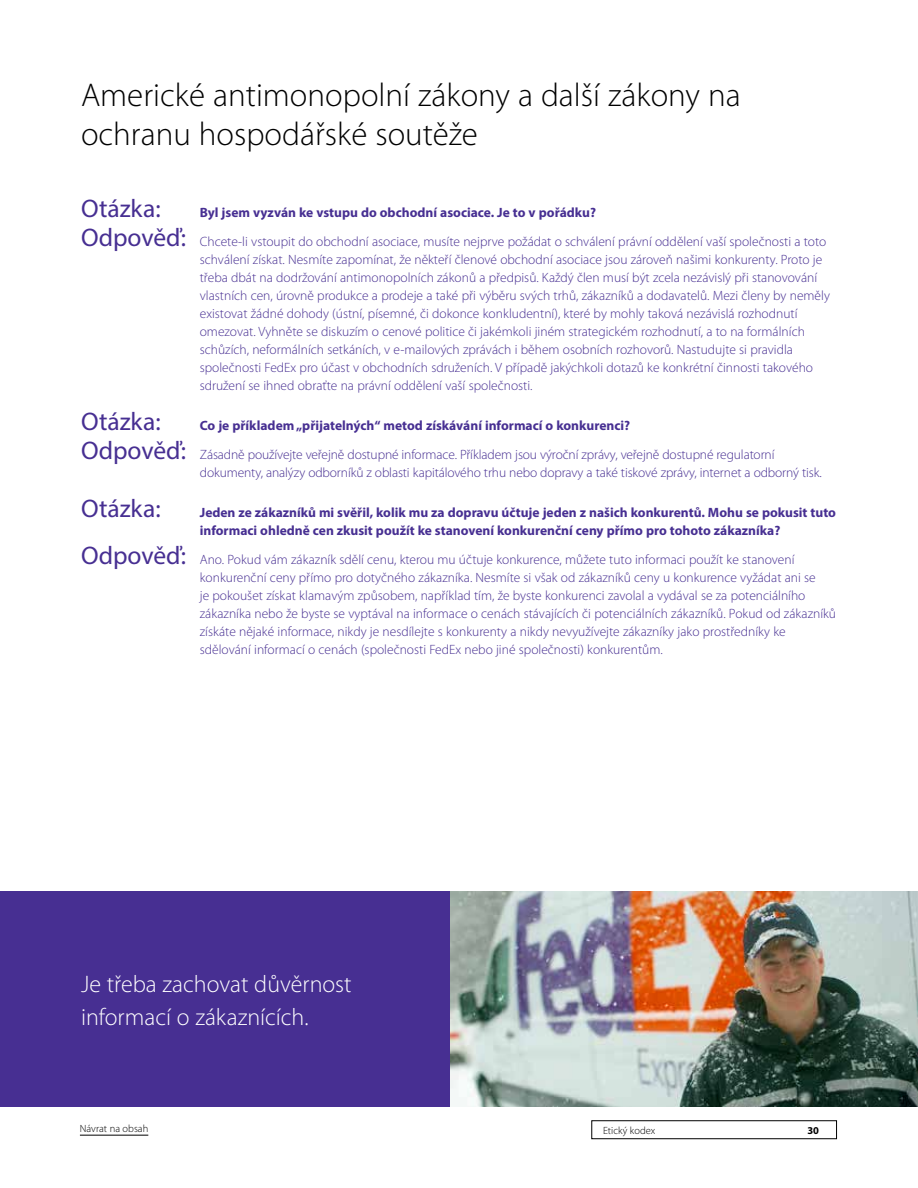
<style>
.page{position:relative;width:918px;height:1188px;background:#fff}
.page>*{position:absolute;margin:0;border:0;box-sizing:border-box;transform-origin:0 0}
.t1{font:300 33px/39.6px "Myriad Pro";color:#000}
.t2{font:25.5px "Myriad Pro";color:#472f92}
.t3{font:300 24px/33px "Myriad Pro";color:#fff}
.t4{font:300 13.5px/18px "Myriad Pro";color:#472f92}
.t5{font:700 13.5px/18px "Myriad Pro";color:#472f92}
.t6{font:300 10.5px "Myriad Pro";color:#000}
.t7{font:700 10.5px "Myriad Pro";color:#000}
.s1{font-weight:700}
.s2{font-weight:400;font-size:25.5px}
</style>
<div class="page">
<div style="left:592px;top:1121px;width:245px;height:18px;border:1px solid #000"></div>
<hr style="left:80px;top:1135px;width:68px;height:1px;background:#000">
<div style="left:0;top:891px;width:468px;height:216px;background:#472f92"></div>
<img style="left:450px;top:891px;width:468px;height:216px">
<h1 class="t1" style="left:81px;top:75px;width:661px">Americké antimonopolní zákony a další zákony na ochranu hospodářské soutěže</h1>
<h2 class="t2" style="left:81px;top:193px;width:81px">Otázka:</h2>
<p class="t4" style="left:81px;top:198px;width:747px;line-height:28.5px;text-indent:119px"><span class="s1">Byl jsem vyzván ke vstupu do obchodní asociace. Je to v pořádku?<br></span><span class="s2">Odpověď:</span> Chcete-li vstoupit do obchodní asociace, musíte nejprve požádat o schválení právní oddělení vaší společnosti a toto</p>
<p class="t4" style="left:200px;top:250px;width:632px">schválení získat. Nesmíte zapomínat, že někteří členové obchodní asociace jsou zároveň našimi konkurenty. Proto je třeba dbát na dodržování antimonopolních zákonů a předpisů. Každý člen musí být zcela nezávislý při stanovování vlastních cen, úrovně produkce a prodeje a také při výběru svých trhů, zákazníků a dodavatelů. Mezi členy by neměly existovat žádné dohody (ústní, písemné, či dokonce konkludentní), které by mohly taková nezávislá rozhodnutí omezovat. Vyhněte se diskuzím o cenové politice či jakémkoli jiném strategickém rozhodnutí, a to na formálních schůzích, neformálních setkáních, v e-mailových zprávách i během osobních rozhovorů. Nastudujte si pravidla společnosti FedEx pro účast v obchodních sdruženích. V případě jakýchkoli dotazů ke konkrétní činnosti takového sdružení se ihned obraťte na právní oddělení vaší společnosti.</p>
<h2 class="t2" style="left:81px;top:406px;width:81px">Otázka:</h2>
<p class="t4" style="left:81px;top:411px;width:695px;line-height:28.5px;text-indent:119px"><span class="s1">Co je příkladem „přijatelných“ metod získávání informací o konkurenci?<br></span><span class="s2">Odpověď:</span> Zásadně používejte veřejně dostupné informace. Příkladem jsou výroční zprávy, veřejně dostupné regulatorní</p>
<p class="t4" style="left:200px;top:463px;width:624px">dokumenty, analýzy odborníků z oblasti kapitálového trhu nebo dopravy a také tiskové zprávy, internet a odborný tisk.</p>
<h2 class="t2" style="left:81px;top:493px;width:81px">Otázka:</h2>
<p class="t5" style="left:200px;top:503px;width:638px">Jeden ze zákazníků mi svěřil, kolik mu za dopravu účtuje jeden z našich konkurentů. Mohu se pokusit tuto informaci ohledně cen zkusit použít ke stanovení konkurenční ceny přímo pro tohoto zákazníka?</p>
<p class="t4" style="left:200px;top:550px;width:638px;text-indent:-119px"><span class="s2">Odpověď:</span> Ano. Pokud vám zákazník sdělí cenu, kterou mu účtuje konkurence, můžete tuto informaci použít ke stanovení konkurenční ceny přímo pro dotyčného zákazníka. Nesmíte si však od zákazníků ceny u konkurence vyžádat ani se<br>je pokoušet získat klamavým způsobem, například tím, že byste konkurenci zavolal a vydával se za potenciálního zákazníka nebo že byste se vyptával na informace o cenách stávajících či potenciálních zákazníků. Pokud od zákazníků získáte nějaké informace, nikdy je nesdílejte s konkurenty a nikdy nevyužívejte zákazníky jako prostředníky ke sdělování informací o cenách (společnosti FedEx nebo jiné společnosti) konkurentům.</p>
<h3 class="t3" style="left:81px;top:967px;width:272px">Je třeba zachovat důvěrnost informací o zákaznících.</h3>
<p class="t6" style="left:80px;top:1122px;width:70px">Návrat na obsah</p>
<p class="t6" style="left:603px;top:1124px;width:54px">Etický kodex</p>
<p class="t7" style="left:807px;top:1123px;width:13px">30</p>
</div>
